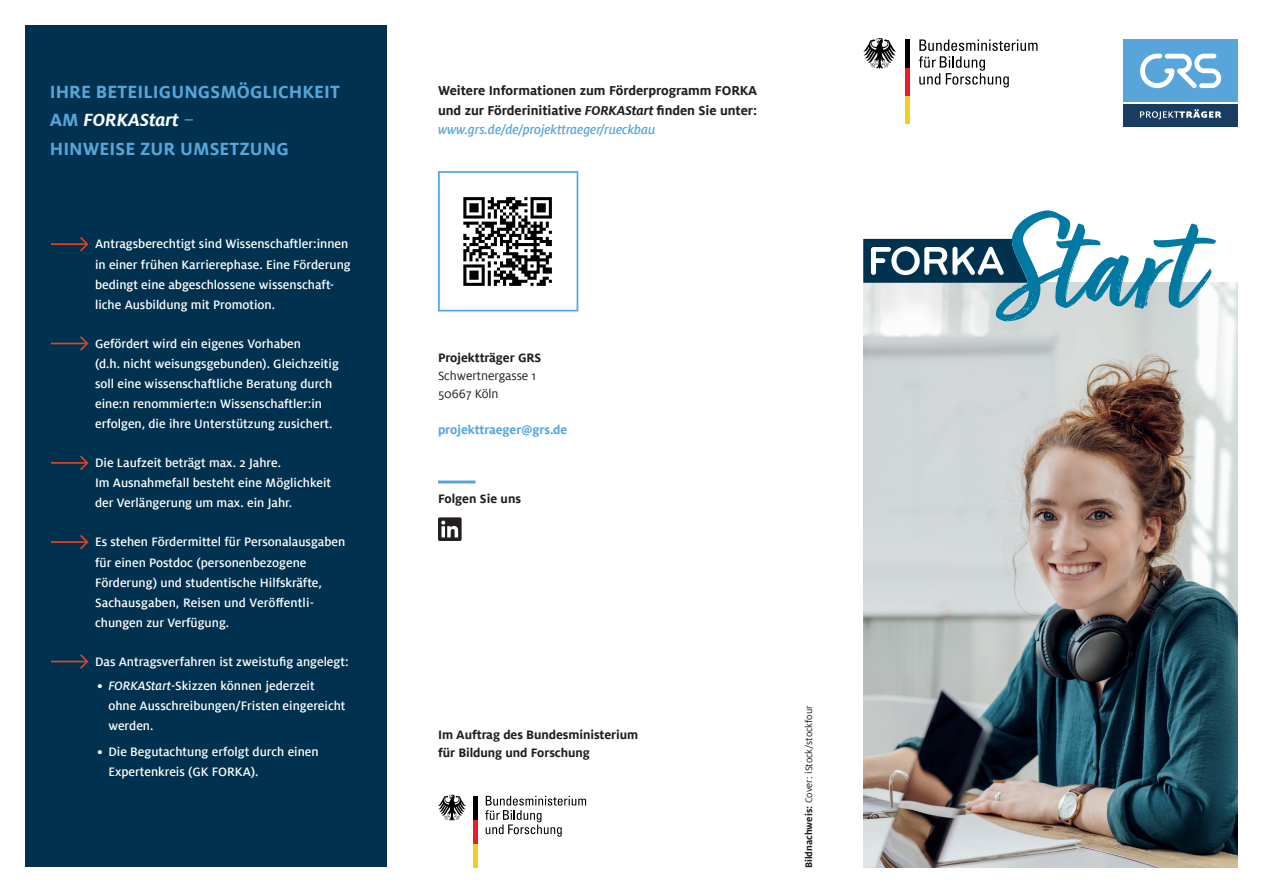
<style>
.page{position:relative;width:1263px;height:893px;background:#fff}
.page>*{position:absolute;margin:0;border:0;box-sizing:border-box;transform-origin:0 0}
.t1{font:700 19.5px/28.5px "Milo Pro";letter-spacing:.005em;color:#57a6db}
.t2{font:700 14.25px/19.5px "Milo Pro";letter-spacing:-.005em;color:#231f20;text-align:justify}
.t3{font:500 13.5px/20.1px "Milo Pro";color:#fff}
.t4{font:700 13.5px/18px "Milo Pro";letter-spacing:-.005em;color:#231f20}
.t5{font:13.5px/18px "Milo Pro";letter-spacing:-.005em;color:#231f20}
.t6{font:700 13.5px "Milo Pro";letter-spacing:-.005em;color:#57a6db}
.t7{font:10.5px "Milo Pro";color:#231f20}
.s1{font-style:italic;color:#fff}
.s2{font-family:"Milo Pro Text";font-weight:400}
.s3{font-style:italic}
.s4{font-weight:500;font-style:italic;color:#57a6db}
.s5{font-weight:700}
</style>
<div class="page">
<img style="left:863px;top:283px;width:374px;height:584px">
<div style="left:26px;top:26px;width:361px;height:841px;background:#00324f"></div>
<div style="left:1123px;top:40px;width:114px;height:63px;background:#58a5db"></div>
<svg style="left:1140px;top:54px;width:81px;height:34px"></svg>
<div style="left:1123px;top:104px;width:114px;height:23px;background:#193d61"></div>
<svg style="left:1140px;top:109px;width:81px;height:10px"></svg>
<svg style="left:919px;top:39px;width:118px;height:48px"></svg>
<div style="left:904px;top:96px;width:5px;height:28px;background:#f4cf22"></div>
<div style="left:904px;top:68px;width:5px;height:28px;background:#ec1b29"></div>
<div style="left:904px;top:40px;width:5px;height:28px;background:#000001"></div>
<svg style="left:863px;top:38px;width:33px;height:31px"></svg>
<svg style="left:51px;top:237px;width:37px;height:14px"></svg>
<svg style="left:51px;top:336px;width:37px;height:15px"></svg>
<svg style="left:51px;top:456px;width:37px;height:14px"></svg>
<svg style="left:51px;top:535px;width:37px;height:14px"></svg>
<svg style="left:51px;top:654px;width:37px;height:15px"></svg>
<svg style="left:485px;top:796px;width:101px;height:41px"></svg>
<hr style="left:473px;top:844px;width:4px;height:23px;background:#f4cf22">
<hr style="left:473px;top:820px;width:4px;height:24px;background:#ec1b29">
<hr style="left:473px;top:796px;width:4px;height:24px;background:#000001">
<svg style="left:438px;top:795px;width:28px;height:26px"></svg>
<hr style="left:438px;top:480px;width:38px;height:3px;background:#56a5da">
<svg style="left:438px;top:517px;width:24px;height:24px"></svg>
<img style="left:463px;top:197px;width:89px;height:89px">
<div style="left:438px;top:171px;width:140px;height:140px;border:2px solid #57a6db"></div>
<svg style="left:863px;top:210px;width:353px;height:111px"></svg>
<h1 class="t1" style="left:50px;top:77px;width:292px">IHRE BETEILIGUNGSMÖGLICHKEIT<br>AM <span class="s1">FORKAStart</span> <span class="s2">–<br></span>HINWEISE ZUR UMSETZUNG</h1>
<p class="t3" style="left:95px;top:234px;width:257px">Antragsberechtigt sind Wissenschaftler:innen in einer frühen Karrierephase. Eine Förderung bedingt eine abgeschlossene wissenschaft&shy;liche Ausbildung mit Promotion.</p>
<p class="t3" style="left:95px;top:334px;width:245px">Gefördert wird ein eigenes Vorhaben<br>(d.h. nicht weisungsgebunden). Gleichzeitig soll eine wissenschaftliche Beratung durch eine:n renommierte:n Wissenschaftler:in erfolgen, die ihre Unterstützung zusichert.</p>
<p class="t3" style="left:95px;top:453px;width:238px">Die Laufzeit beträgt max. 2 Jahre.<br>Im Ausnahmefall besteht eine Möglichkeit der Verlängerung um max. ein Jahr.</p>
<p class="t3" style="left:95px;top:532px;width:252px">Es stehen Fördermittel für Personalausgaben für einen Postdoc (personenbezogene Förderung) und studentische Hilfskräfte, Sachausgaben, Reisen und Veröffentli&shy;chungen zur Verfügung.</p>
<p class="t3" style="left:95px;top:650px;width:255px;line-height:24px">Das Antragsverfahren ist zweistufig angelegt: ∙ <span class="s3">FORKAStart</span>-Skizzen können jederzeit</p>
<p class="t3" style="left:108px;top:696px;width:239px">ohne Ausschreibungen/Fristen eingereicht werden.</p>
<p class="t3" style="left:108px;top:741px;width:212px;text-indent:-12px">∙ Die Begutachtung erfolgt durch einen<br>Expertenkreis (GK FORKA).</p>
<p class="t2" style="left:438px;top:81px;width:321px">Weitere Informationen zum Förderprogramm FORKA und zur Förderinitiative <span class="s3">FORKAStart</span> finden Sie unter: <span class="s4">www.grs.de/de/projekttraeger/rueckbau</span></p>
<p class="t4" style="left:438px;top:349px;width:105px">Projektträger GRS</p>
<p class="t5" style="left:438px;top:367px;width:100px">Schwertnergasse 1<br>50667 Köln</p>
<p class="t6" style="left:438px;top:422px;width:131px">projekttraeger@grs.de</p>
<p class="t4" style="left:438px;top:489px;width:85px">Folgen Sie uns</p>
<p class="t4" style="left:438px;top:726px;width:202px">Im Auftrag des Bundesministerium für Bildung und Forschung</p>
<p class="t7" style="left:803px;top:868px;width:164px;rotate:-90deg"><span class="s5">Bildnachweis:</span> Cover: iStock/stockfour</p>
</div>
